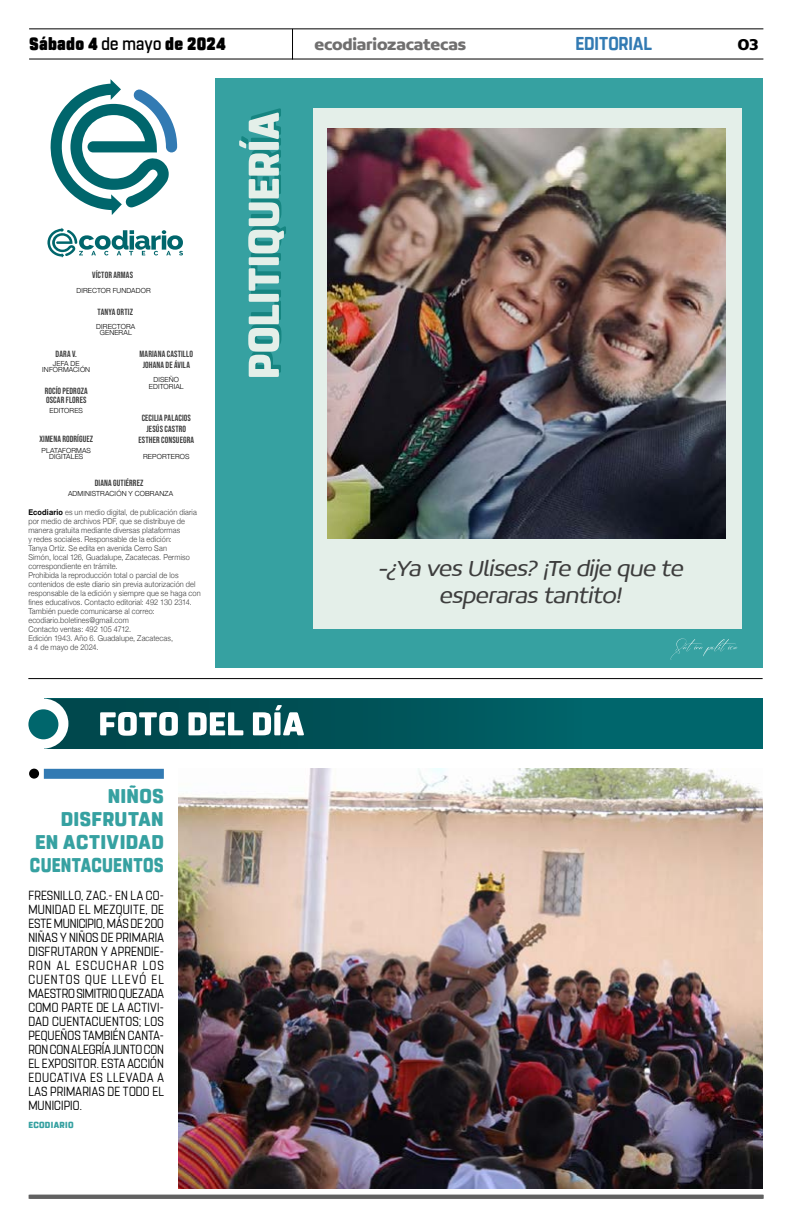
<style>
.page{position:relative;width:791px;height:1225px;background:#fff}
.page>*{position:absolute;margin:0;border:0;box-sizing:border-box;transform-origin:0 0}
._1_2_cabeza_nota_secundaria{font:italic 300 24px/27px "Concord";color:#3d3d3d;text-align:center}
._3_0_cuerpo_texto_1er_parrafo{font:800 19.8px/23px "Rohn Rounded";letter-spacing:.02em;color:#36a1a1;text-align:justify}
._3_1_cuerpo_texto{font:700 18.6px "Rohn Rounded";color:#327ab3;scale:.91 1}
._3_1_cuerpo_texto-2{font:900 17.6px "Rohn Rounded";letter-spacing:.02em;color:#000;scale:.91 1}
._3_1_cuerpo_texto-3{font:700 16.9px "Concord";letter-spacing:-.01em;color:#706f6f}
._3_1_cuerpo_texto-4{font:700 16.9px "Concord";color:#000}
._3_0_cuerpo_texto_1er_parrafo-2{font:13.2px/14px "Rohn Rounded";letter-spacing:.02em;color:#000;text-align:justify;scale:.86 1}
._1_2_cabeza_nota_secundaria-2{font:9px "Bebas Neue";letter-spacing:.015em;color:#3d3d3d}
._3_0_cuerpo_texto_1er_parrafo-3{font:9px "Bebas Neue";letter-spacing:.015em;color:#3d3d3d}
._1_2_cabeza_nota_secundaria-3{font:800 8.8px "Rohn Rounded";letter-spacing:.03em;color:#36a1a1}
._1_2_cabeza_nota_secundaria-4{font:300 8px/9px "Helvetica Neue";letter-spacing:.015em;color:#3d3d3d;scale:.92 1}
._1_2_cabeza_nota_secundaria-5{font:300 7px/6px "Helvetica Neue";letter-spacing:.02em;color:#000;text-align:center}
.s1{font-weight:500}
.s2{font-weight:700;color:#000}
</style>
<div class="page">
<div style="left:44px;top:698px;width:719px;height:50px;background:#00666c"></div>
<hr style="left:29px;top:28px;width:734px;height:1px;background:#000">
<hr style="left:29px;top:59px;width:734px;height:1px;background:#000">
<hr style="left:292px;top:29px;width:1px;height:31px;background:#000">
<div style="left:215px;top:78px;width:548px;height:589px;background:#36a1a1"></div>
<div style="left:314px;top:108px;width:428px;height:520px;background:#e4efe9"></div>
<img style="left:328px;top:128px;width:398px;height:410px">
<hr style="left:28px;top:678px;width:735px;height:1px;background:#000">
<svg style="left:670px;top:638px;width:67px;height:22px"></svg>
<svg style="left:239px;top:108px;width:47px;height:269px"></svg>
<svg style="left:44px;top:698px;width:538px;height:51px"></svg>
<div style="left:18px;top:698px;width:50px;height:50px;background:#fff;border-radius:50%"></div>
<div style="left:28px;top:709px;width:30px;height:30px;background:#00666c;border-radius:50%"></div>
<svg style="left:47px;top:228px;width:136px;height:30px"></svg>
<svg style="left:50px;top:79px;width:127px;height:136px"></svg>
<svg style="left:29px;top:1194px;width:735px;height:4px;background:#777"></svg>
<div style="left:44px;top:769px;width:120px;height:10px;background:#327ab3"></div>
<div style="left:29px;top:768px;width:10px;height:10px;background:#000;border-radius:50%"></div>
<img style="left:178px;top:768px;width:585px;height:420px">
<p class="_3_1_cuerpo_texto-2" style="left:29px;top:33px;width:218px">Sábado 4 <span class="s1">de mayo</span> de 2024</p>
<p class="_3_1_cuerpo_texto-3" style="left:314px;top:34px;width:153px">ecodiariozacatecas</p>
<p class="_3_1_cuerpo_texto" style="left:575px;top:32px;width:86px">EDITORIAL</p>
<p class="_3_1_cuerpo_texto-4" style="left:737px;top:34px;width:23px">03</p>
<p class="_1_2_cabeza_nota_secundaria-2" style="left:92px;top:270px;width:42px">VÍCTOR ARMAS</p>
<p class="_1_2_cabeza_nota_secundaria-2" style="left:98px;top:307px;width:37px">TANYA ORTIZ</p>
<p class="_1_2_cabeza_nota_secundaria-5" style="left:77px;top:287px;width:76px">DIRECTOR FUNDADOR</p>
<p class="_1_2_cabeza_nota_secundaria-5" style="left:96px;top:323px;width:41px">DIRECTORA<br>GENERAL</p>
<p class="_1_2_cabeza_nota_secundaria-2" style="left:56px;top:348px;width:23px">DARA V.</p>
<p class="_1_2_cabeza_nota_secundaria-5" style="left:42px;top:360px;width:49px">JEFA DE<br>INFORMACIÓN</p>
<p class="_1_2_cabeza_nota_secundaria-2" style="left:45px;top:386px;width:45px">ROCÍO PEDROZA</p>
<p class="_3_0_cuerpo_texto_1er_parrafo-3" style="left:46px;top:395px;width:42px">OSCAR FLORES</p>
<p class="_1_2_cabeza_nota_secundaria-2" style="left:39px;top:433px;width:55px">XIMENA RODRÍGUEZ</p>
<p class="_1_2_cabeza_nota_secundaria-5" style="left:50px;top:407px;width:35px">EDITORES</p>
<p class="_1_2_cabeza_nota_secundaria-5" style="left:42px;top:447px;width:51px">PLATAFORMAS</p>
<p class="_1_2_cabeza_nota_secundaria-5" style="left:49px;top:453px;width:36px">DIGITALES</p>
<p class="_1_2_cabeza_nota_secundaria-2" style="left:140px;top:348px;width:55px">MARIANA CASTILLO</p>
<p class="_1_2_cabeza_nota_secundaria-2" style="left:143px;top:360px;width:49px">JOHANA DE ÁVILA</p>
<p class="_1_2_cabeza_nota_secundaria-5" style="left:154px;top:376px;width:27px">DISEÑO</p>
<p class="_1_2_cabeza_nota_secundaria-5" style="left:149px;top:382px;width:36px">EDITORIAL</p>
<p class="_1_2_cabeza_nota_secundaria-2" style="left:142px;top:412px;width:51px">CECILIA PALACIOS</p>
<p class="_1_2_cabeza_nota_secundaria-2" style="left:146px;top:424px;width:41px">JESÚS CASTRO</p>
<p class="_1_2_cabeza_nota_secundaria-2" style="left:138px;top:435px;width:57px">ESTHER CONSUEGRA</p>
<p class="_1_2_cabeza_nota_secundaria-5" style="left:143px;top:453px;width:48px">REPORTEROS</p>
<p class="_1_2_cabeza_nota_secundaria-2" style="left:95px;top:478px;width:50px">DIANA GUTIÉRREZ</p>
<p class="_1_2_cabeza_nota_secundaria-5" style="left:68px;top:490px;width:107px">ADMINISTRACIÓN Y COBRANZA</p>
<p class="_1_2_cabeza_nota_secundaria-4" style="left:28px;top:506px;width:185px"><span class="s2">Ecodiario</span> es un medio digital, de publicación diaria por medio de archivos PDF, que se distribuye de manera gratuita mediante diversas plataformas<br>y redes sociales. Responsable de la edición:<br>Tanya Ortíz. Se edita en avenida Cerro San<br>Simón, local 126, Guadalupe, Zacatecas. Permiso correspondiente en trámite.</p>
<p class="_1_2_cabeza_nota_secundaria-4" style="left:28px;top:569px;width:189px">Prohibida la reproducción total o parcial de los contenidos de este diario sin previa autorización del responsable de la edición y siempre que se haga con fines educativos. Contacto editorial: 492 130 2314.<br>También puede comunicarse al correo:</p>
<p class="_1_2_cabeza_nota_secundaria-4" style="left:28px;top:614px;width:111px">ecodiario.boletines@gmail.com</p>
<p class="_1_2_cabeza_nota_secundaria-4" style="left:28px;top:623px;width:113px">Contacto ventas: 492 105 4712.</p>
<p class="_1_2_cabeza_nota_secundaria-4" style="left:28px;top:632px;width:159px">Edición 1943. Año 6. Guadalupe, Zacatecas,</p>
<p class="_1_2_cabeza_nota_secundaria-4" style="left:28px;top:641px;width:78px">a 4 de mayo de 2024.</p>
<p class="_3_0_cuerpo_texto_1er_parrafo" style="left:108px;top:784px;width:58px">NIÑOS</p>
<p class="_3_0_cuerpo_texto_1er_parrafo" style="left:30px;top:807px;width:135px;text-indent:31px">DISFRUTAN EN ACTIVIDAD CUENTACUENTOS</p>
<p class="_3_0_cuerpo_texto_1er_parrafo-2" style="left:28px;top:888px;width:159px">FRESNILLO, ZAC.- EN LA CO-MUNIDAD EL MEZQUITE, DE ESTE MUNICIPIO, MÁS DE 200<br>NIÑAS Y NIÑOS DE PRIMARIA DISFRUTARON Y APRENDIE-RON AL ESCUCHAR LOS CUENTOS QUE LLEVÓ EL MAESTRO SIMITRIO QUEZADA COMO PARTE DE LA ACTIVI-DAD CUENTACUENTOS; LOS PEQUEÑOS TAMBIÉN CANTA-RON CON ALEGRÍA JUNTO CON EL EXPOSITOR. ESTA ACCIÓN EDUCATIVA ES LLEVADA A LAS PRIMARIAS DE TODO EL MUNICIPIO.</p>
<p class="_1_2_cabeza_nota_secundaria-3" style="left:28px;top:1120px;width:47px">ECODIARIO</p>
<p class="_1_2_cabeza_nota_secundaria" style="left:378px;top:555px;width:311px">-¿Ya ves Ulises? ¡Te dije que te esperaras tantito!</p>
</div>
